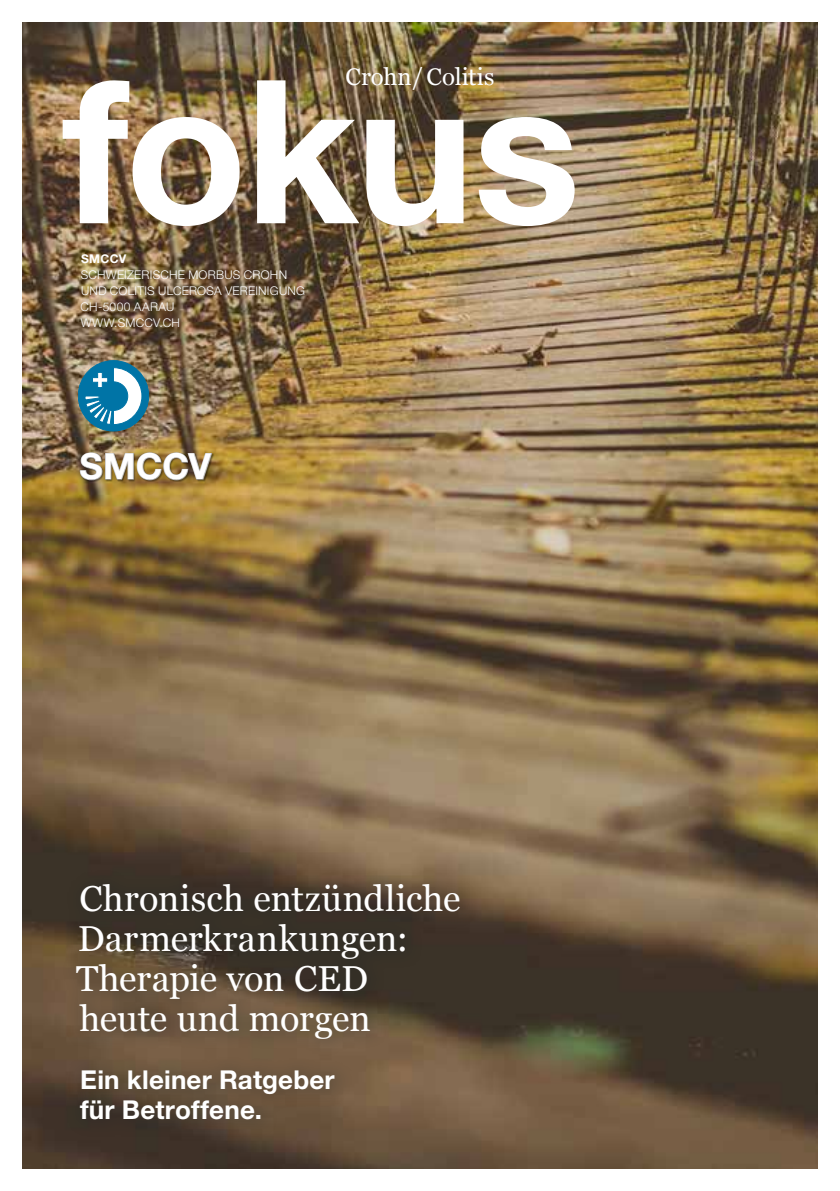
<style>
.page{position:relative;width:840px;height:1191px;background:#fff}
.page>*{position:absolute;margin:0;border:0;box-sizing:border-box;transform-origin:0 0}
.t1{font:700 200px "Helvetica Neue LT";letter-spacing:-.015em;color:#fff}
.t2{font:36px/40px "Georgia";color:#fff}
.t3{font:700 36px "Helvetica Neue LT";color:#fff}
.t4{font:700 26px/30px "Helvetica Neue LT";letter-spacing:.005em;color:#fff}
.t5{font:24px "Georgia";letter-spacing:.005em;color:#fff}
.t6{font:300 12px/16px "Helvetica Neue LT";letter-spacing:.02em;color:#fff}
.t7{font:700 12px "Helvetica Neue LT";letter-spacing:.025em;color:#fff}
</style>
<div class="page">
<img style="left:23px;top:23px;width:793px;height:1145px">
<div style="left:81px;top:453px;width:133px;height:29px;background:#000;opacity:.4"></div>
<img style="left:80px;top:452px;width:132px;height:28px">
<div style="left:78px;top:360px;width:71px;height:71px;background:#0074a6;border-radius:50%"></div>
<div style="left:78px;top:360px;width:71px;height:71px;border:1px solid #0074a6;border-radius:50%"></div>
<svg style="left:85px;top:367px;width:57px;height:58px"></svg>
<div style="left:60px;top:867px;width:419px;height:272px;background:#0a1b20;opacity:.17"></div>
<h3 class="t5" style="left:345px;top:63px;width:150px">Crohn/Colitis</h3>
<h1 class="t1" style="left:63px;top:28px;width:519px">fokus</h1>
<p class="t7" style="left:81px;top:251px;width:47px">SMCCV</p>
<p class="t6" style="left:80px;top:267px;width:226px">SCHWEIZERISCHE MORBUS CROHN<br>UND COLITIS ULCEROSA VEREINIGUNG<br>CH-5000 AARAU<br>WWW.SMCCV.CH</p>
<h2 class="t3" style="left:79px;top:444px;width:133px">SMCCV</h2>
<h2 class="t2" style="left:76px;top:878px;width:386px">Chronisch entzündliche<br>Darmerkrankungen:<br>Therapie von CED heute und morgen</h2>
<h3 class="t4" style="left:80px;top:1064px;width:256px">Ein kleiner Ratgeber für Betroffene.</h3>
</div>
